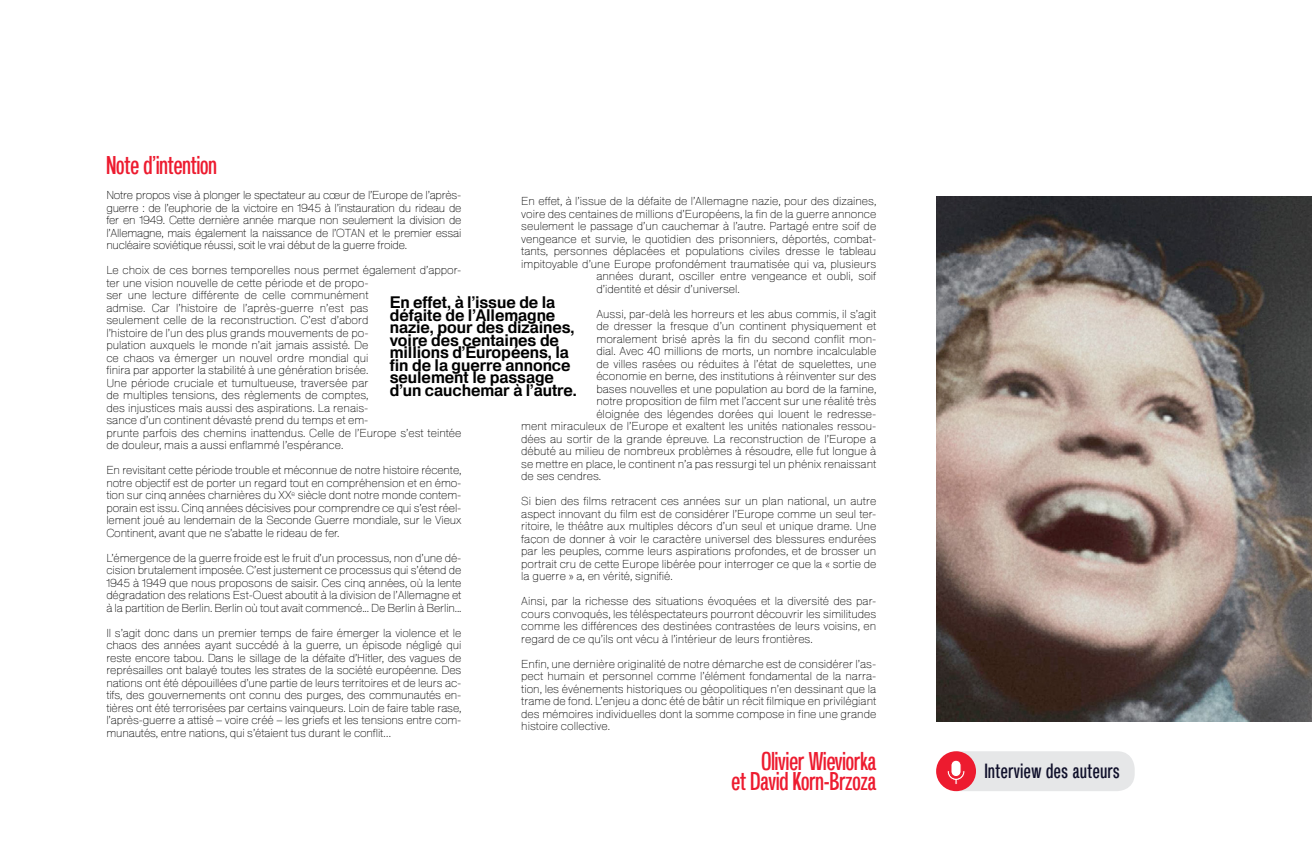
<style>
.page{position:relative;width:1312px;height:851px;background:#fff}
.page>*{position:absolute;margin:0;border:0;box-sizing:border-box;transform-origin:0 0}
.t1{font:25px/20px "FTV Etroit";color:#ed1b2f;text-align:right}
.t2{font:20px "FTV Etroit";letter-spacing:.03em;color:#10102b}
.t3{font:600 16.25px/12.5px "FTV Heldustry";color:#000}
.t4{font:100 11.25px/12.5px "FTV Heldustry";color:#000;text-align:justify}
</style>
<div class="page">
<svg style="left:935px;top:751px;width:40px;height:40px"></svg>
<img style="left:936px;top:196px;width:375px;height:525px">
<svg style="left:946px;top:751px;width:188px;height:40px;background:#e7d0d4"></svg>
<h1 class="t1" style="left:106px;top:156px;width:112px">Note d’intention</h1>
<p class="t4" style="left:106px;top:189px;width:356px">Notre propos vise à plonger le spectateur au cœur de l’Europe de l’après&shy;guerre : de l’euphorie de la victoire en 1945 à l’instauration du rideau de fer en 1949. Cette dernière année marque non seulement la division de l’Allemagne, mais également la naissance de l’OTAN et le premier essai nucléaire soviétique réussi, soit le vrai début de la guerre froide.</p>
<p class="t4" style="left:106px;top:264px;width:356px;text-align:left">Le choix de ces bornes temporelles nous permet également d’appor&shy;ter une vision nouvelle de cette période et de propo-<br>ser une lecture différente de celle communément<br>admise. Car l’histoire de l’après-guerre n’est pas<br>seulement celle de la reconstruction. C’est d’abord<br>l’histoire de l’un des plus grands mouvements de po-<br>pulation auxquels le monde n’ait jamais assisté. De<br>ce chaos va émerger un nouvel ordre mondial qui<br>finira par apporter la stabilité à une génération brisée.<br>Une période cruciale et tumultueuse, traversée par<br>de multiples tensions, des règlements de comptes,<br>des injustices mais aussi des aspirations. La renais-<br>sance d’un continent dévasté prend du temps et em-<br>prunte parfois des chemins inattendus. Celle de l’Europe s’est teintée de douleur, mais a aussi enflammé l’espérance.</p>
<p class="t4" style="left:106px;top:464px;width:356px">En revisitant cette période trouble et méconnue de notre histoire récente, notre objectif est de porter un regard tout en compréhension et en émo&shy;tion sur cinq années charnières du XX<sup>e</sup> siècle dont notre monde contem&shy;porain est issu. Cinq années décisives pour comprendre ce qui s’est réel&shy;lement joué au lendemain de la Seconde Guerre mondiale, sur le Vieux Continent, avant que ne s’abatte le rideau de fer.</p>
<p class="t4" style="left:106px;top:551px;width:356px">L’émergence de la guerre froide est le fruit d’un processus, non d’une dé&shy;cision brutalement imposée. C’est justement ce processus qui s’étend de 1945 à 1949 que nous proposons de saisir. Ces cinq années, où la lente dégradation des relations Est-Ouest aboutit à la division de l’Allemagne et à la partition de Berlin. Berlin où tout avait commencé... De Berlin à Berlin...</p>
<p class="t4" style="left:106px;top:626px;width:356px">Il s’agit donc dans un premier temps de faire émerger la violence et le chaos des années ayant succédé à la guerre, un épisode négligé qui reste encore tabou. Dans le sillage de la défaite d’Hitler, des vagues de représailles ont balayé toutes les strates de la société européenne. Des nations ont été dépouillées d’une partie de leurs territoires et de leurs ac&shy;tifs, des gouvernements ont connu des purges, des communautés en&shy;tières ont été terrorisées par certains vainqueurs. Loin de faire table rase, l’après-guerre a attisé – voire créé – les griefs et les tensions entre com&shy;munautés, entre nations, qui s’étaient tus durant le conflit…</p>
<p class="t4" style="left:521px;top:195px;width:356px">En effet, à l’issue de la défaite de l’Allemagne nazie, pour des dizaines,</p>
<p class="t4" style="left:521px;top:207px;width:356px">voire des centaines de millions d’Européens, la fin de la guerre annonce</p>
<p class="t4" style="left:521px;top:220px;width:356px">seulement le passage d’un cauchemar à l’autre. Partagé entre soif de</p>
<p class="t4" style="left:521px;top:232px;width:356px">vengeance et survie, le quotidien des prisonniers, déportés, combat-</p>
<p class="t4" style="left:521px;top:244px;width:356px">tants, personnes déplacées et populations civiles dresse le tableau</p>
<p class="t4" style="left:521px;top:257px;width:356px">impitoyable d’une Europe profondément traumatisée qui va, plusieurs</p>
<p class="t4" style="left:596px;top:269px;width:281px">années durant, osciller entre vengeance et oubli, soif</p>
<p class="t4" style="left:596px;top:282px;width:145px">d’identité et désir d’universel.</p>
<p class="t4" style="left:596px;top:307px;width:281px">Aussi, par-delà les horreurs et les abus commis, il s’agit</p>
<p class="t4" style="left:596px;top:319px;width:281px">de dresser la fresque d’un continent physiquement et</p>
<p class="t4" style="left:596px;top:332px;width:281px">moralement brisé après la fin du second conflit mon-</p>
<p class="t4" style="left:596px;top:344px;width:281px">dial. Avec 40 millions de morts, un nombre incalculable</p>
<p class="t4" style="left:596px;top:357px;width:281px">de villes rasées ou réduites à l’état de squelettes, une</p>
<p class="t4" style="left:596px;top:369px;width:281px">économie en berne, des institutions à réinventer sur des</p>
<p class="t4" style="left:596px;top:382px;width:281px">bases nouvelles et une population au bord de la famine,</p>
<p class="t4" style="left:596px;top:394px;width:281px">notre proposition de film met l’accent sur une réalité très</p>
<p class="t4" style="left:596px;top:407px;width:281px">éloignée des légendes dorées qui louent le redresse-</p>
<p class="t4" style="left:521px;top:419px;width:356px">ment miraculeux de l’Europe et exaltent les unités nationales ressou-</p>
<p class="t4" style="left:521px;top:432px;width:356px">dées au sortir de la grande épreuve. La reconstruction de l’Europe a</p>
<p class="t4" style="left:521px;top:444px;width:356px">débuté au milieu de nombreux problèmes à résoudre, elle fut longue à</p>
<p class="t4" style="left:521px;top:457px;width:356px">se mettre en place, le continent n’a pas ressurgi tel un phénix renaissant</p>
<p class="t4" style="left:521px;top:469px;width:81px">de ses cendres.</p>
<p class="t4" style="left:521px;top:494px;width:356px">Si bien des films retracent ces années sur un plan national, un autre aspect innovant du film est de considérer l’Europe comme un seul ter&shy;ritoire, le théâtre aux multiples décors d’un seul et unique drame. Une façon de donner à voir le caractère universel des blessures endurées par les peuples, comme leurs aspirations profondes, et de brosser un portrait cru de cette Europe libérée pour interroger ce que la « sortie de la guerre » a, en vérité, signifié.</p>
<p class="t4" style="left:521px;top:594px;width:356px">Ainsi, par la richesse des situations évoquées et la diversité des par&shy;cours convoqués, les téléspectateurs pourront découvrir les similitudes comme les différences des destinées contrastées de leurs voisins, en regard de ce qu’ils ont vécu à l’intérieur de leurs frontières.</p>
<p class="t4" style="left:521px;top:657px;width:356px">Enfin, une dernière originalité de notre démarche est de considérer l’as&shy;pect humain et personnel comme l’élément fondamental de la narra&shy;tion, les événements historiques ou géopolitiques n’en dessinant que la trame de fond. L’enjeu a donc été de bâtir un récit filmique en privilégiant des mémoires individuelles dont la somme compose in fine une grande histoire collective.</p>
<h1 class="t1" style="left:731px;top:752px;width:146px">Olivier Wieviorka<br>et David Korn-Brzoza</h1>
<h3 class="t3" style="left:389px;top:296px;width:189px">En effet, à l’issue de la défaite de l’Allemagne nazie, pour des dizaines, voire des centaines de millions d’Européens, la fin de la guerre annonce seulement le passage d’un cauchemar à l’autre.</h3>
<h2 class="t2" style="left:984px;top:761px;width:136px">Interview des auteurs</h2>
</div>
